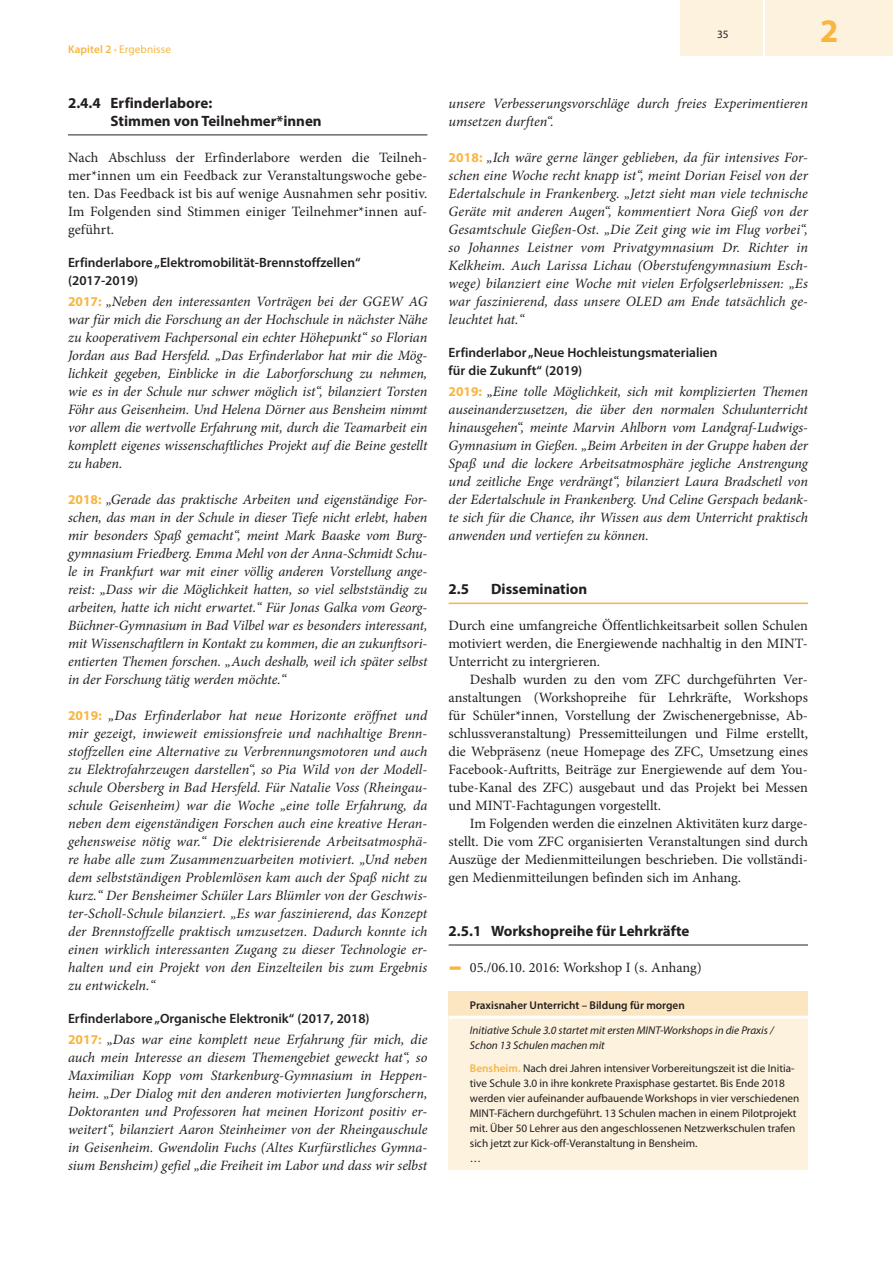
<style>
.page{position:relative;width:893px;height:1263px;background:#fff}
.page>*{position:absolute;margin:0;border:0;box-sizing:border-box;transform-origin:0 0}
.t1{font:700 33px "Myriad Pro";color:#f8b641}
.t2{font:700 15px/18px "Myriad Pro";color:#231f20}
.t3{font:italic 14.25px/18px "Minion Pro";letter-spacing:-.005em;color:#231f20;text-align:justify}
.t4{font:14.25px/18px "Minion Pro";color:#231f20;text-align:justify}
.t5{font:600 13.5px/18px "Myriad Pro";color:#231f20}
.t6{font:11.25px/15px "Myriad Pro";color:#231f20}
.t7{font:italic 11.25px/15px "Myriad Pro";color:#231f20}
.t8{font:600 11.25px "Myriad Pro";color:#231f20}
.t9{font:11.25px "Myriad Pro";letter-spacing:.01em;color:#f8b641}
.s1{font-weight:600}
.s2{font-family:"Myriad Pro";font-weight:700;font-style:normal;font-size:13.5px;color:#f8b641}
.s3{font-size:11.4px;color:#f8b641}
.s4{font-weight:600;color:#f8b641}
</style>
<div class="page">
<hr style="left:68px;top:135px;width:359px;height:1px;background:#231f20">
<hr style="left:449px;top:603px;width:359px;height:1px;background:#f8b641">
<hr style="left:449px;top:945px;width:359px;height:1px;background:#231f20">
<div style="left:449px;top:992px;width:359px;height:25px;background:#fce6c1"></div>
<div style="left:449px;top:1017px;width:359px;height:153px;background:#fdf2de"></div>
<hr style="left:449px;top:1016px;width:359px;height:3px;background:#fff">
<div style="left:765px;top:0;width:128px;height:55px;background:#fdf2de"></div>
<div style="left:680px;top:0;width:83px;height:55px;background:#fdf2de"></div>
<p class="t9" style="left:68px;top:42px;width:104px"><span class="s1">Kapitel 2 ·</span> Ergebnisse</p>
<p class="t2" style="left:111px;top:93px;width:213px;text-indent:-43px">2.4.4 Erfinderlabore:<br>Stimmen von Teilnehmer*innen</p>
<p class="t4" style="left:68px;top:149px;width:361px">Nach Abschluss der Erfinderlabore werden die Teilneh&shy;mer*innen um ein Feedback zur Veranstaltungswoche gebe&shy;ten. Das Feedback ist bis auf wenige Ausnahmen sehr positiv.<br>Im Folgenden sind Stimmen einiger Teilnehmer*innen auf&shy;geführt.</p>
<p class="t5" style="left:68px;top:253px;width:294px">Erfinderlabore „Elektromobilität-Brennstoffzellen“ (2017-2019)</p>
<p class="t3" style="left:68px;top:292px;width:361px"><span class="s2">2017:</span> „Neben den interessanten Vorträgen bei der GGEW AG war für mich die Forschung an der Hochschule in nächster Nähe zu kooperativem Fachpersonal ein echter Höhepunkt“ so Florian Jordan aus Bad Hersfeld. „Das Erfinderlabor hat mir die Mög&shy;lichkeit gegeben, Einblicke in die Laborforschung zu nehmen, wie es in der Schule nur schwer möglich ist“, bilanziert Torsten Föhr aus Geisenheim. Und Helena Dörner aus Bensheim nimmt vor allem die wertvolle Erfahrung mit, durch die Teamarbeit ein komplett eigenes wissenschaftliches Projekt auf die Beine gestellt zu haben.</p>
<p class="t3" style="left:68px;top:490px;width:361px"><span class="s2">2018:</span> „Gerade das praktische Arbeiten und eigenständige For&shy;schen, das man in der Schule in dieser Tiefe nicht erlebt, haben mir besonders Spaß gemacht“, meint Mark Baaske vom Burg&shy;gymnasium Friedberg. Emma Mehl von der Anna-Schmidt Schu&shy;le in Frankfurt war mit einer völlig anderen Vorstellung ange&shy;reist: „Dass wir die Möglichkeit hatten, so viel selbstständig zu arbeiten, hatte ich nicht erwartet.“ Für Jonas Galka vom Georg-Büchner-Gymnasium in Bad Vilbel war es besonders interessant, mit Wissenschaftlern in Kontakt zu kommen, die an zukunftsori&shy;entierten Themen forschen. „Auch deshalb, weil ich später selbst in der Forschung tätig werden möchte.“</p>
<p class="t3" style="left:68px;top:706px;width:361px"><span class="s2">2019:</span> „Das Erfinderlabor hat neue Horizonte eröffnet und mir gezeigt, inwieweit emissionsfreie und nachhaltige Brenn&shy;stoffzellen eine Alternative zu Verbrennungsmotoren und auch zu Elektrofahrzeugen darstellen“, so Pia Wild von der Modell&shy;schule Obersberg in Bad Hersfeld. Für Natalie Voss (Rheingau&shy;schule Geisenheim) war die Woche „eine tolle Erfahrung, da neben dem eigenständigen Forschen auch eine kreative Heran&shy;gehensweise nötig war.“ Die elektrisierende Arbeitsatmosphä&shy;re habe alle zum Zusammenzuarbeiten motiviert. „Und neben dem selbstständigen Problemlösen kam auch der Spaß nicht zu kurz.“ Der Bensheimer Schüler Lars Blümler von der Geschwis&shy;ter-Scholl-Schule bilanziert. „Es war faszinierend, das Konzept der Brennstoffzelle praktisch umzusetzen. Dadurch konnte ich einen wirklich interessanten Zugang zu dieser Technologie er&shy;halten und ein Projekt von den Einzelteilen bis zum Ergebnis zu entwickeln.“</p>
<p class="t5" style="left:68px;top:1009px;width:303px">Erfinderlabore „Organische Elektronik“ (2017, 2018)</p>
<p class="t3" style="left:68px;top:1030px;width:361px"><span class="s2">2017:</span> „Das war eine komplett neue Erfahrung für mich, die auch mein Interesse an diesem Themengebiet geweckt hat“, so Maximilian Kopp vom Starkenburg-Gymnasium in Heppen&shy;heim. „Der Dialog mit den anderen motivierten Jungforschern, Doktoranten und Professoren hat meinen Horizont positiv er&shy;weitert“, bilanziert Aaron Steinheimer von der Rheingauschule in Geisenheim. Gwendolin Fuchs (Altes Kurfürstliches Gymna&shy;sium Bensheim) gefiel „die Freiheit im Labor und dass wir selbst</p>
<p class="t6" style="left:717px;top:27px;width:13px">35</p>
<h1 class="t1" style="left:820px;top:9px;width:20px">2</h1>
<p class="t3" style="left:449px;top:94px;width:361px">unsere Verbesserungsvorschläge durch freies Experimentieren umsetzen durften“.</p>
<p class="t3" style="left:449px;top:148px;width:361px"><span class="s2">2018:</span> „Ich wäre gerne länger geblieben, da für intensives For&shy;schen eine Woche recht knapp ist“, meint Dorian Feisel von der Edertalschule in Frankenberg. „Jetzt sieht man viele technische Geräte mit anderen Augen“, kommentiert Nora Gieß von der Gesamtschule Gießen-Ost. „Die Zeit ging wie im Flug vorbei“, so Johannes Leistner vom Privatgymnasium Dr. Richter in Kelkheim. Auch Larissa Lichau (Oberstufengymnasium Esch&shy;wege) bilanziert eine Woche mit vielen Erfolgserlebnissen: „Es war faszinierend, dass unsere OLED am Ende tatsächlich ge&shy;leuchtet hat.“</p>
<p class="t5" style="left:449px;top:343px;width:271px">Erfinderlabor „Neue Hochleistungsmaterialien für die Zukunft“ (2019)</p>
<p class="t3" style="left:449px;top:382px;width:361px"><span class="s2">2019:</span> „Eine tolle Möglichkeit, sich mit komplizierten Themen auseinanderzusetzen, die über den normalen Schulunterricht hinausgehen“, meinte Marvin Ahlborn vom Landgraf-Ludwigs-Gymnasium in Gießen. „Beim Arbeiten in der Gruppe haben der Spaß und die lockere Arbeitsatmosphäre jegliche Anstrengung und zeitliche Enge verdrängt“, bilanziert Laura Bradschetl von der Edertalschule in Frankenberg. Und Celine Gerspach bedank&shy;te sich für die Chance, ihr Wissen aus dem Unterricht praktisch anwenden und vertiefen zu können.</p>
<p class="t2" style="left:449px;top:579px;width:22px">2.5</p>
<p class="t2" style="left:491px;top:579px;width:98px">Dissemination</p>
<p class="t4" style="left:449px;top:617px;width:361px">Durch eine umfangreiche Öffentlichkeitsarbeit sollen Schulen motiviert werden, die Energiewende nachhaltig in den MINT-Unterricht zu intergrieren.</p>
<p class="t4" style="left:449px;top:671px;width:361px;text-indent:21px">Deshalb wurden zu den vom ZFC durchgeführten Ver&shy;anstaltungen (Workshopreihe für Lehrkräfte, Workshops für Schüler*innen, Vorstellung der Zwischenergebnisse, Ab&shy;schlussveranstaltung) Pressemitteilungen und Filme erstellt, die Webpräsenz (neue Homepage des ZFC, Umsetzung eines Facebook-Auftritts, Beiträge zur Energiewende auf dem You&shy;tube-Kanal des ZFC) ausgebaut und das Projekt bei Messen und MINT-Fachtagungen vorgestellt.</p>
<p class="t4" style="left:449px;top:814px;width:361px;text-indent:21px">Im Folgenden werden die einzelnen Aktivitäten kurz darge&shy;stellt. Die vom ZFC organisierten Veranstaltungen sind durch Auszüge der Medienmitteilungen beschrieben. Die vollständi&shy;gen Medienmitteilungen befinden sich im Anhang.</p>
<p class="t2" style="left:449px;top:921px;width:242px">2.5.1 Workshopreihe für Lehrkräfte</p>
<p class="t4" style="left:447px;top:959px;width:256px"><span class="s3">■</span> 05./06.10. 2016: Workshop I (s. Anhang)</p>
<p class="t8" style="left:470px;top:998px;width:216px">Praxisnaher Unterricht – Bildung für morgen</p>
<p class="t7" style="left:470px;top:1023px;width:305px">Initiative Schule 3.0 startet mit ersten MINT-Workshops in die Praxis /<br>Schon 13 Schulen machen mit</p>
<p class="t6" style="left:470px;top:1060px;width:331px"><span class="s4">Bensheim.</span> Nach drei Jahren intensiver Vorbereitungszeit ist die Initia&shy;tive Schule 3.0 in ihre konkrete Praxisphase gestartet. Bis Ende 2018 werden vier aufeinander aufbauende Workshops in vier verschiedenen MINT-Fächern durchgeführt. 13 Schulen machen in einem Pilotprojekt mit. Über 50 Lehrer aus den angeschlossenen Netzwerkschulen trafen sich jetzt zur Kick-off-Veranstaltung in Bensheim.<br>…</p>
</div>
